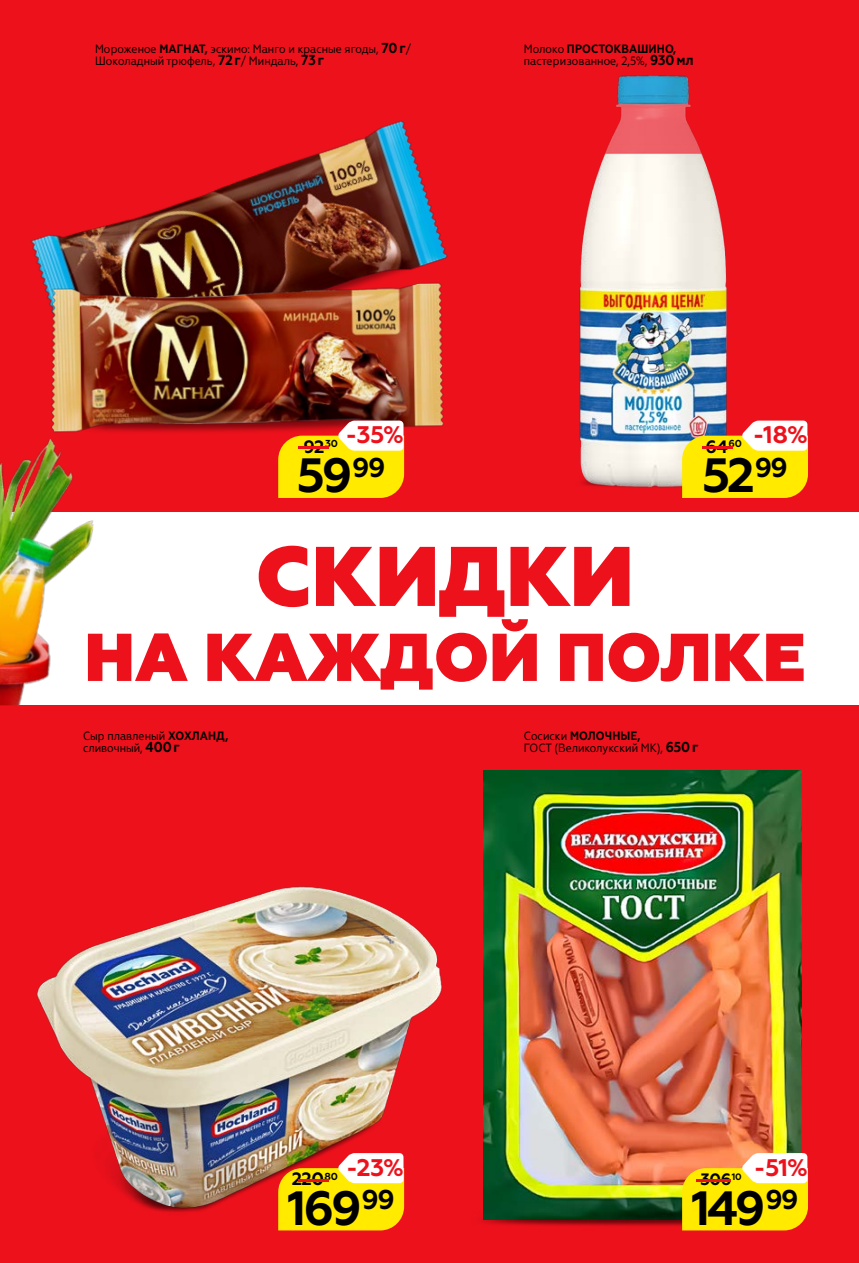
<style>
.page{position:relative;width:859px;height:1263px;background:#ed111c}
.page>*{position:absolute;margin:0;border:0;box-sizing:border-box;transform-origin:0 0}
.t1{font:800 84.45px "Geometria";color:#ed111c}
.t2{font:800 67.5px "Geometria";color:#ed111c}
.t3{font:700 48.15px "Geometria";letter-spacing:-.065em;color:#000}
.t4{font:700 24px "Geometria";color:#ed111c}
.t5{font:700 17.85px "Geometria";letter-spacing:-.03em;color:#000}
.t6{font:700 16.5px "Geometria";color:#000}
.t7{font:12px/12px "Geometria Narrow";color:#000}
.t8{font:700 9.3px "Geometria";color:#000}
.s1{font-weight:700}
.s2{font-weight:700;font-size:14.4px}
.s3{color:#ed111c}
.s4{font-size:16.5px;color:#ed111c}
</style>
<div class="page">
<div style="left:0;top:513px;width:859px;height:192px;background:#fff"></div>
<img style="left:0;top:472px;width:98px;height:234px">
<img style="left:30px;top:120px;width:413px;height:126px">
<img style="left:28px;top:456px;width:377px;height:16px">
<img style="left:32px;top:246px;width:416px;height:210px">
<img style="left:36px;top:886px;width:407px;height:345px">
<img style="left:579px;top:75px;width:148px;height:413px">
<img style="left:0;top:459px;width:28px;height:17px">
<img style="left:481px;top:1218px;width:307px;height:13px">
<img style="left:483px;top:771px;width:319px;height:448px">
<svg style="left:682px;top:421px;width:126px;height:77px;background:#f5dd3e"></svg>
<svg style="left:278px;top:1153px;width:126px;height:77px;background:#f7d533"></svg>
<svg style="left:278px;top:421px;width:126px;height:77px;background:#f7d131"></svg>
<svg style="left:682px;top:1153px;width:126px;height:77px;background:#fee039"></svg>
<p class="t7" style="left:95px;top:43px;width:317px">Мороженое <span class="s1">МАГНАТ,</span> эскимо: Манго и красные ягоды, <span class="s2">70г</span>/<br>Шоколадный трюфель, <span class="s2">72г</span>/ Миндаль, <span class="s2">73г</span></p>
<p class="t7" style="left:524px;top:43px;width:171px">Молоко <span class="s1">ПРОСТОКВАШИНО, </span>пастеризованное, 2,5%, <span class="s2">930мл</span></p>
<h3 class="t4" style="left:346px;top:420px;width:60px">-35%</h3>
<h3 class="t3" style="left:297px;top:447px;width:90px">59<sup>99</sup></h3>
<h3 class="t5" style="left:289px;top:436px;width:51px"><span class="s3">-</span>92<sup>30</sup></h3>
<h3 class="t4" style="left:753px;top:420px;width:56px">-18%</h3>
<h3 class="t3" style="left:702px;top:447px;width:87px">52<sup>99</sup></h3>
<h3 class="t5" style="left:692px;top:436px;width:51px"><span class="s3">-</span>64<sup>60</sup></h3>
<h1 class="t1" style="left:256px;top:526px;width:379px">СКИДКИ</h1>
<h2 class="t2" style="left:84px;top:617px;width:723px">НА КАЖДОЙ ПОЛКЕ</h2>
<p class="t7" style="left:83px;top:729px;width:147px">Сыр плавленый <span class="s1">ХОХЛАНД, </span>сливочный, <span class="s2">400г</span></p>
<p class="t7" style="left:524px;top:729px;width:176px">Сосиски <span class="s1">МОЛОЧНЫЕ,<br></span>ГОСТ (Великолукский МК), <span class="s2">650г</span></p>
<h3 class="t4" style="left:346px;top:1153px;width:59px">-23%</h3>
<h3 class="t3" style="left:287px;top:1179px;width:109px">169<sup>99</sup></h3>
<h3 class="t5" style="left:289px;top:1168px;width:51px"><span class="s3">-</span>220<sup>80</sup></h3>
<h3 class="t4" style="left:754px;top:1153px;width:55px">-51%</h3>
<p class="t8" style="left:686px;top:1171px;width:58px"><span class="s4">-</span>10</p>
<h3 class="t3" style="left:691px;top:1179px;width:109px">149<sup>99</sup></h3>
<h3 class="t6" style="left:701px;top:1170px;width:32px">306</h3>
</div>
